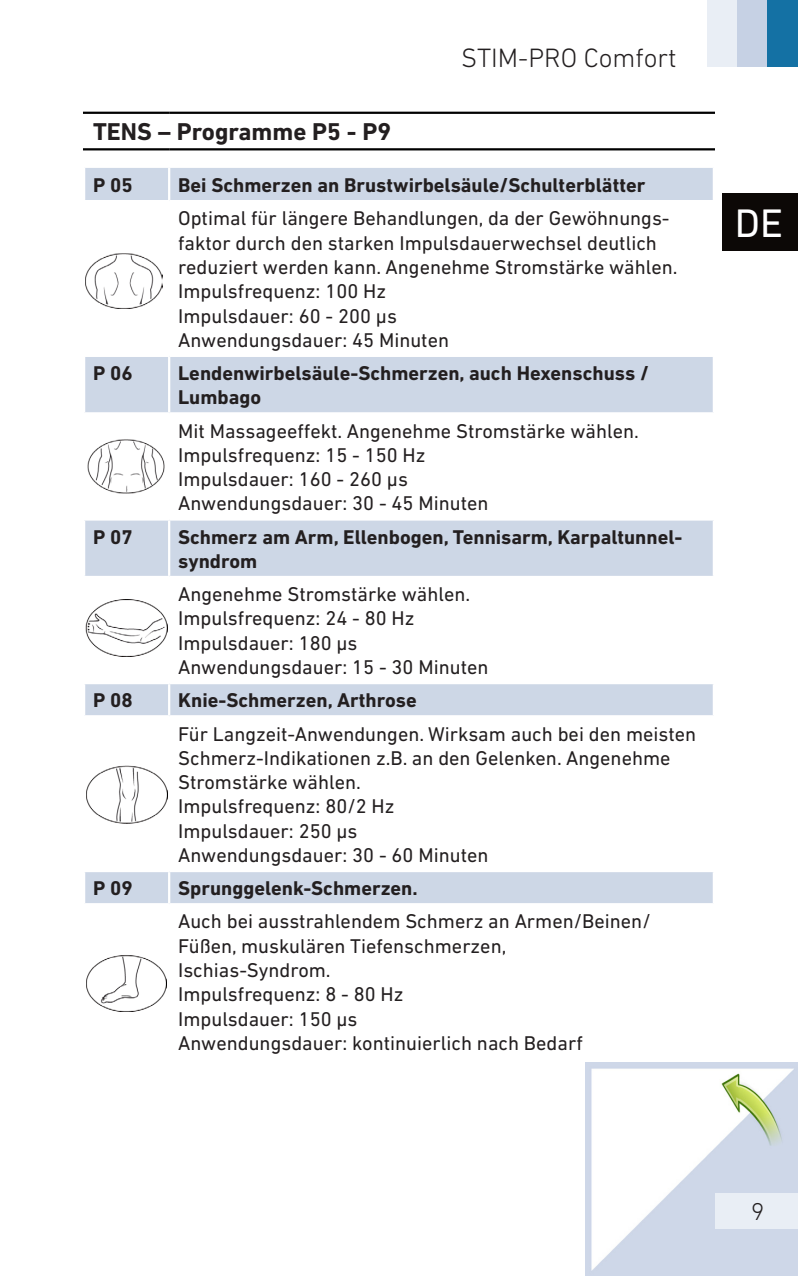
<style>
.page{position:relative;width:798px;height:1276px;background:#fff}
.page>*{position:absolute;margin:0;border:0;box-sizing:border-box;transform-origin:0 0}
.t1{font:40.5px "DIN Next LT Pro";color:#fff}
.t2{font:300 27px "DIN Next LT Pro";color:#231f20}
.Programm_Zwischenübe{font:700 24.75px "DIN Next LT Pro";color:#231f20}
.t3{font:300 24.75px "DIN Next LT Pro";color:#231f20}
.Programm_Text{font:20.25px/24.3px "DIN Next LT Pro";color:#231f20}
.Programm_Name{font:700 20.25px/24.3px "DIN Next LT Pro";color:#231f20}
</style>
<div class="page">
<svg style="left:84px;top:150px;width:629px;height:50px"></svg>
<svg style="left:85px;top:357px;width:627px;height:546px"></svg>
<hr style="left:83px;top:168px;width:2px;height:32px;background:#fff">
<hr style="left:168px;top:168px;width:2px;height:32px;background:#fff">
<hr style="left:712px;top:168px;width:2px;height:32px;background:#fff">
<hr style="left:168px;top:357px;width:2px;height:55px;background:#fff">
<hr style="left:83px;top:412px;width:86px;height:2px;background:#fff">
<hr style="left:169px;top:412px;width:545px;height:2px;background:#fff">
<hr style="left:168px;top:414px;width:2px;height:104px;background:#fff">
<hr style="left:168px;top:578px;width:2px;height:104px;background:#fff">
<hr style="left:168px;top:717px;width:2px;height:153px;background:#fff">
<hr style="left:83px;top:518px;width:86px;height:2px;background:#fff">
<hr style="left:83px;top:576px;width:86px;height:2px;background:#fff">
<hr style="left:169px;top:518px;width:545px;height:2px;background:#fff">
<hr style="left:168px;top:520px;width:2px;height:56px;background:#fff">
<hr style="left:169px;top:576px;width:545px;height:2px;background:#fff">
<hr style="left:169px;top:682px;width:545px;height:2px;background:#fff">
<hr style="left:169px;top:715px;width:545px;height:2px;background:#fff">
<hr style="left:83px;top:682px;width:86px;height:2px;background:#fff">
<hr style="left:168px;top:684px;width:2px;height:31px;background:#fff">
<hr style="left:83px;top:715px;width:86px;height:2px;background:#fff">
<hr style="left:83px;top:870px;width:86px;height:2px;background:#fff">
<hr style="left:169px;top:870px;width:545px;height:2px;background:#fff">
<hr style="left:168px;top:872px;width:2px;height:31px;background:#fff">
<hr style="left:83px;top:112px;width:86px;height:2px;background:#000">
<hr style="left:169px;top:112px;width:545px;height:2px;background:#000">
<hr style="left:83px;top:148px;width:86px;height:2px;background:#000">
<hr style="left:169px;top:148px;width:545px;height:2px;background:#000">
<img style="left:85px;top:253px;width:78px;height:55px">
<img style="left:85px;top:437px;width:83px;height:58px">
<img style="left:85px;top:599px;width:82px;height:57px">
<img style="left:87px;top:763px;width:80px;height:62px">
<img style="left:86px;top:955px;width:80px;height:56px">
<img style="left:585px;top:1062px;width:212px;height:214px">
<div style="left:714px;top:1193px;width:83px;height:35px;background:#e9eef5"></div>
<div style="left:706px;top:0;width:31px;height:67px;background:#e9eef5"></div>
<div style="left:737px;top:0;width:30px;height:67px;background:#c6d1e4"></div>
<div style="left:767px;top:0;width:30px;height:67px;background:#1471a4"></div>
<div style="left:722px;top:193px;width:75px;height:57px;background:#0c0806"></div>
<h2 class="t2" style="left:461px;top:42px;width:217px">STIM-PRO Comfort</h2>
<p class="Programm_Zwischenübe" style="left:93px;top:117px;width:299px">TENS – Programme P5 - P9</p>
<p class="Programm_Name" style="left:93px;top:173px;width:41px">P 05</p>
<p class="Programm_Name" style="left:178px;top:173px;width:468px">Bei Schmerzen an Brustwirbelsäule/Schulterblätter</p>
<p class="Programm_Text" style="left:178px;top:206px;width:500px">Optimal für längere Behandlungen, da der Gewöhnungs&shy;faktor durch den starken Impulsdauerwechsel deutlich reduziert werden kann. Angenehme Stromstärke wählen.<br>Impulsfrequenz: 100 Hz</p>
<p class="Programm_Text" style="left:178px;top:303px;width:220px">Impulsdauer: 60 - 200 μs</p>
<p class="Programm_Text" style="left:178px;top:327px;width:272px">Anwendungsdauer: 45 Minuten</p>
<p class="Programm_Name" style="left:93px;top:361px;width:41px">P 06</p>
<p class="Programm_Name" style="left:178px;top:361px;width:472px">Lendenwirbelsäule-Schmerzen, auch Hexenschuss /<br>Lumbago</p>
<p class="Programm_Text" style="left:178px;top:418px;width:462px">Mit Massageeffekt. Angenehme Stromstärke wählen.</p>
<p class="Programm_Text" style="left:178px;top:442px;width:249px">Impulsfrequenz: 15 - 150 Hz</p>
<p class="Programm_Text" style="left:178px;top:467px;width:231px">Impulsdauer: 160 - 260 μs</p>
<p class="Programm_Text" style="left:178px;top:491px;width:312px">Anwendungsdauer: 30 - 45 Minuten</p>
<p class="Programm_Name" style="left:93px;top:524px;width:41px">P 07</p>
<p class="Programm_Name" style="left:178px;top:524px;width:505px">Schmerz am Arm, Ellenbogen, Tennisarm, Karpaltunnel&shy;syndrom</p>
<p class="Programm_Text" style="left:178px;top:582px;width:293px">Angenehme Stromstärke wählen.<br>Impulsfrequenz: 24 - 80 Hz</p>
<p class="Programm_Text" style="left:178px;top:630px;width:181px">Impulsdauer: 180 μs</p>
<p class="Programm_Text" style="left:178px;top:655px;width:312px">Anwendungsdauer: 15 - 30 Minuten</p>
<p class="Programm_Name" style="left:93px;top:688px;width:41px">P 08</p>
<p class="Programm_Name" style="left:178px;top:688px;width:240px">Knie-Schmerzen, Arthrose</p>
<p class="Programm_Text" style="left:178px;top:721px;width:519px">Für Langzeit-Anwendungen. Wirksam auch bei den meisten Schmerz-Indikationen z.B. an den Gelenken. Angenehme Stromstärke wählen.<br>Impulsfrequenz: 80/2 Hz</p>
<p class="Programm_Text" style="left:178px;top:818px;width:181px">Impulsdauer: 250 μs</p>
<p class="Programm_Text" style="left:178px;top:842px;width:312px">Anwendungsdauer: 30 - 60 Minuten</p>
<p class="Programm_Name" style="left:93px;top:876px;width:41px">P 09</p>
<p class="Programm_Name" style="left:178px;top:876px;width:241px">Sprunggelenk-Schmerzen.</p>
<p class="Programm_Text" style="left:178px;top:909px;width:474px">Auch bei ausstrahlendem Schmerz an Armen/Beinen/ Füßen, muskulären Tiefenschmerzen, Ischias-Syndrom.<br>Impulsfrequenz: 8 - 80 Hz</p>
<p class="Programm_Text" style="left:178px;top:1006px;width:181px">Impulsdauer: 150 μs</p>
<p class="Programm_Text" style="left:178px;top:1030px;width:406px">Anwendungsdauer: kontinuierlich nach Bedarf</p>
<h1 class="t1" style="left:734px;top:200px;width:50px">DE</h1>
<p class="t3" style="left:751px;top:1197px;width:15px">9</p>
</div>
